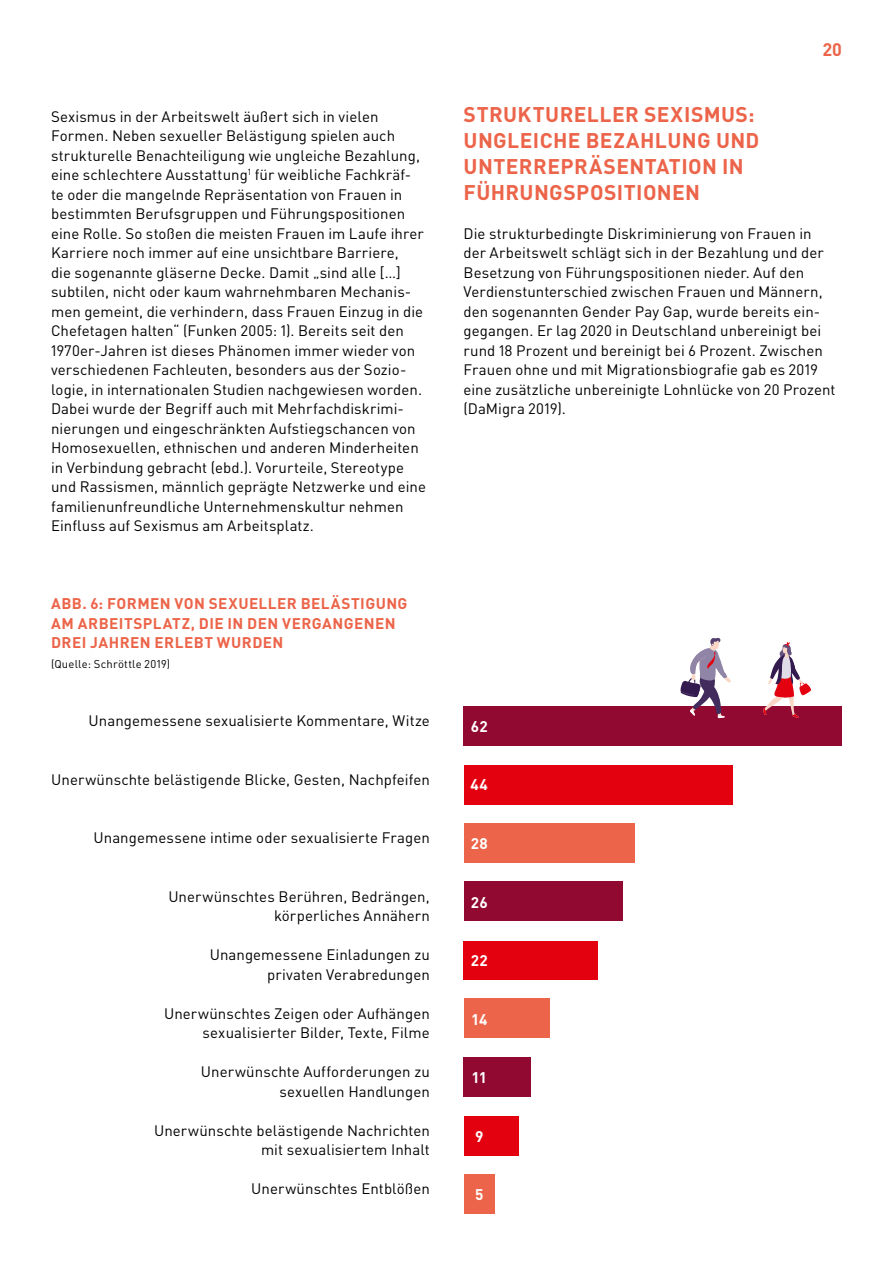
<style>
.page{position:relative;width:893px;height:1263px;background:#fff}
.page>*{position:absolute;margin:0;border:0;box-sizing:border-box;transform-origin:0 0}
.t1{font:700 21px/26px "DIN Pro";letter-spacing:.015em;color:#ec6449}
.t2{font:700 18px "DIN Pro";color:#ec6449}
.t3{font:700 15.3px/19.5px "DIN Pro";letter-spacing:.025em;color:#ec6449}
.t4{font:700 15.3px "DIN Pro";color:#fff}
.t5{font:15px/19.5px "DIN Pro";letter-spacing:.005em;color:#000;text-align:right}
.t6{font:11.25px "DIN Pro";letter-spacing:.02em;color:#000}
</style>
<div class="page">
<div style="left:464px;top:1175px;width:30px;height:39px;background:#ec6449"></div>
<div style="left:464px;top:1116px;width:55px;height:39px;background:#e3000f"></div>
<div style="left:464px;top:1057px;width:67px;height:40px;background:#910830"></div>
<div style="left:464px;top:999px;width:85px;height:39px;background:#ec6449"></div>
<div style="left:464px;top:941px;width:134px;height:38px;background:#e3000f"></div>
<div style="left:464px;top:881px;width:158px;height:40px;background:#910830"></div>
<div style="left:464px;top:824px;width:171px;height:39px;background:#ec6449"></div>
<div style="left:464px;top:765px;width:268px;height:39px;background:#e3000f"></div>
<div style="left:464px;top:707px;width:378px;height:39px;background:#910830"></div>
<svg style="left:763px;top:642px;width:48px;height:76px"></svg>
<svg style="left:680px;top:638px;width:51px;height:80px"></svg>
<p class="t5" style="left:51px;top:105px;width:376px;text-align:left">Sexismus in der Arbeitswelt äußert sich in vielen Formen. Neben sexueller Belästigung spielen auch strukturelle Benachteiligung wie ungleiche Bezahlung, eine schlechtere Ausstattung<sup>1</sup> für weibliche Fachkräf&shy;te oder die mangelnde Repräsentation von Frauen in bestimmten Berufsgruppen und Führungspositionen eine Rolle. So stoßen die meisten Frauen im Laufe ihrer Karriere noch immer auf eine unsichtbare Barriere,<br>die sogenannte gläserne Decke. Damit „sind alle […] subtilen, nicht oder kaum wahrnehmbaren Mechanis&shy;men gemeint, die verhindern, dass Frauen Einzug in die Chefetagen halten“ (Funken 2005: 1). Bereits seit den 1970er-Jahren ist dieses Phänomen immer wieder von verschiedenen Fachleuten, besonders aus der Sozio&shy;logie, in internationalen Studien nachgewiesen worden.<br>Dabei wurde der Begriff auch mit Mehrfachdiskrimi&shy;nierungen und eingeschränkten Aufstiegschancen von Homosexuellen, ethnischen und anderen Minderheiten in Verbindung gebracht (ebd.). Vorurteile, Stereotype und Rassismen, männlich geprägte Netzwerke und eine familienunfreundliche Unternehmenskultur nehmen Einfluss auf Sexismus am Arbeitsplatz.</p>
<p class="t3" style="left:51px;top:593px;width:358px">ABB. 6: FORMEN VON SEXUELLER BELÄSTIGUNG<br>AM ARBEITSPLATZ, DIE IN DEN VERGANGENEN<br>DREI JAHREN ERLEBT WURDEN</p>
<p class="t6" style="left:51px;top:655px;width:121px">(Quelle: Schröttle 2019)</p>
<p class="t5" style="left:89px;top:710px;width:343px">Unangemessene sexualisierte Kommentare, Witze</p>
<p class="t5" style="left:51px;top:768px;width:380px">Unerwünschte belästigende Blicke, Gesten, Nachpfeifen</p>
<p class="t5" style="left:94px;top:827px;width:338px">Unangemessene intime oder sexualisierte Fragen</p>
<p class="t5" style="left:168px;top:885px;width:263px">Unerwünschtes Berühren, Bedrängen, körperliches Annähern</p>
<p class="t5" style="left:210px;top:944px;width:222px">Unangemessene Einladungen zu privaten Verabredungen</p>
<p class="t5" style="left:164px;top:1002px;width:267px">Unerwünschtes Zeigen oder Aufhängen sexualisierter Bilder, Texte, Filme</p>
<p class="t5" style="left:201px;top:1061px;width:230px">Unerwünschte Aufforderungen zu sexuellen Handlungen</p>
<p class="t5" style="left:154px;top:1119px;width:277px">Unerwünschte belästigende Nachrichten mit sexualisiertem Inhalt</p>
<p class="t5" style="left:251px;top:1178px;width:180px">Unerwünschtes Entblößen</p>
<p class="t2" style="left:823px;top:36px;width:21px">20</p>
<h1 class="t1" style="left:464px;top:100px;width:297px">STRUKTURELLER SEXISMUS:<br>UNGLEICHE BEZAHLUNG UND<br>UNTERREPRÄSENTATION IN<br>FÜHRUNGSPOSITIONEN</h1>
<p class="t5" style="left:463px;top:222px;width:373px;text-align:left">Die strukturbedingte Diskriminierung von Frauen in der Arbeitswelt schlägt sich in der Bezahlung und der Besetzung von Führungspositionen nieder. Auf den Verdienstunterschied zwischen Frauen und Männern, den sogenannten Gender Pay Gap, wurde bereits ein&shy;gegangen. Er lag 2020 in Deutschland unbereinigt bei rund 18 Prozent und bereinigt bei 6 Prozent. Zwischen Frauen ohne und mit Migrationsbiografie gab es 2019 eine zusätzliche unbereinigte Lohnlücke von 20 Prozent (DaMigra 2019).</p>
<p class="t4" style="left:471px;top:714px;width:18px">62</p>
<p class="t4" style="left:471px;top:773px;width:19px">44</p>
<p class="t4" style="left:471px;top:831px;width:19px">28</p>
<p class="t4" style="left:471px;top:890px;width:18px">26</p>
<p class="t4" style="left:471px;top:948px;width:18px">22</p>
<p class="t4" style="left:471px;top:1007px;width:18px">14</p>
<p class="t4" style="left:471px;top:1065px;width:17px">11</p>
<p class="t4" style="left:475px;top:1124px;width:10px">9</p>
<p class="t4" style="left:475px;top:1182px;width:10px">5</p>
</div>
